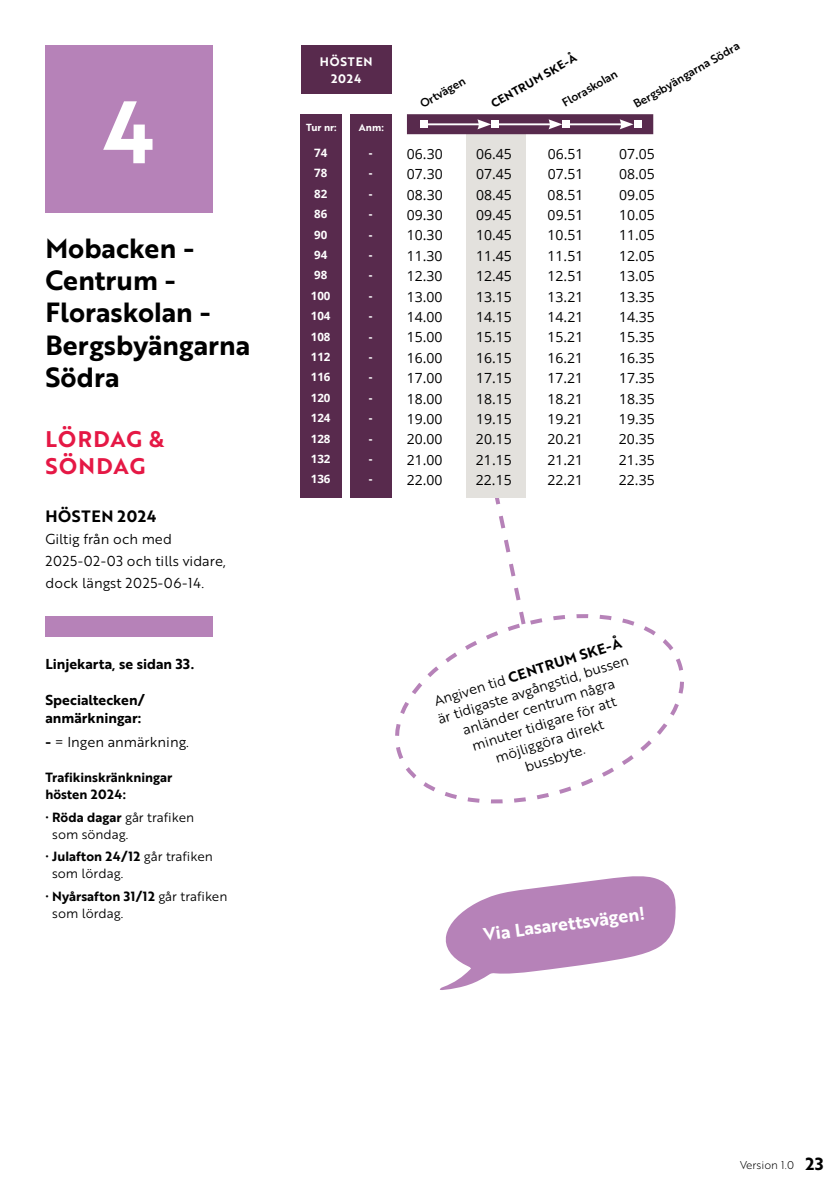
<style>
.page{position:relative;width:840px;height:1191px;background:#fff}
.page>*{position:absolute;margin:0;border:0;box-sizing:border-box;transform-origin:0 0}
.t1{font:86px "Brother 1816 Bold";color:#fff}
.t2{font:27px/32.4px "Brother 1816 Bold";color:#000}
.t3{font:22px/26.4px "Brother 1816 Bold";letter-spacing:.06em;color:#e51845}
.t4{font:17.8px "Brother 1816 Bold";color:#fff}
.t5{font:16px "Brother 1816 Bold";letter-spacing:.04em;color:#000}
.t6{font:14px "Open Sans";color:#000}
.t7{font:14px/18px "Brother 1816 Book";color:#000}
.t8{font:14px/18px "Brother 1816 Bold";color:#000}
.t9{font:13px/17px "Brother 1816 Bold";color:#000}
.t10{font:13px/17px "Brother 1816 Book";color:#000}
.t11{font:12px/17px "Brother 1816 Bold";letter-spacing:.065em;color:#fff;text-align:center}
.t12{font:700 11.6px "Open Sans";color:#fff}
.t13{font:11.4px "Brother 1816 Medium";color:#000}
.t14{font:11.4px "Brother 1816 Bold";color:#000}
.t15{font:11px "Brother 1816 Light";color:#000}
.t16{font:10px "Brother 1816 Bold";color:#fff}
.s1{font-family:"Brother 1816 Bold"}
.s2{font-family:"Brother 1816 Book"}
.s3{font-family:"Brother 1816 Bold";font-size:17px}
</style>
<div class="page">
<div style="left:45px;top:45px;width:168px;height:168px;background:#b682b8"></div>
<div style="left:45px;top:617px;width:168px;height:20px;background:#b682b8"></div>
<svg style="left:395px;top:487px;width:289px;height:317px"></svg>
<svg style="left:440px;top:876px;width:235px;height:114px"></svg>
<div style="left:465px;top:120px;width:60px;height:378px;background:#e3e1dd"></div>
<div style="left:301px;top:45px;width:90px;height:49px;background:#582a4d"></div>
<div style="left:300px;top:114px;width:42px;height:384px;background:#582a4d"></div>
<div style="left:350px;top:114px;width:42px;height:384px;background:#582a4d"></div>
<div style="left:406px;top:114px;width:247px;height:20px;background:#582a4d"></div>
<hr style="left:424px;top:123px;width:56px;height:2px;background:#fff">
<div style="left:420px;top:121px;width:8px;height:7px;background:#fff"></div>
<svg style="left:477px;top:119px;width:14px;height:10px"></svg>
<hr style="left:494px;top:123px;width:57px;height:2px;background:#fff">
<div style="left:491px;top:121px;width:7px;height:7px;background:#fff"></div>
<svg style="left:548px;top:119px;width:14px;height:10px"></svg>
<hr style="left:566px;top:123px;width:56px;height:2px;background:#fff">
<div style="left:562px;top:121px;width:7px;height:7px;background:#fff"></div>
<svg style="left:619px;top:119px;width:14px;height:10px"></svg>
<div style="left:633px;top:120px;width:8px;height:8px;background:#fff"></div>
<h1 class="t1" style="left:103px;top:67px;width:54px">4</h1>
<h2 class="t2" style="left:45px;top:231px;width:206px">Mobacken -<br>Centrum -<br>Floraskolan -<br>Bergsbyängarna<br>Södra</h2>
<h3 class="t3" style="left:45px;top:425px;width:120px">LÖRDAG &amp;<br>SÖNDAG</h3>
<p class="t5" style="left:45px;top:504px;width:113px">HÖSTEN 2024</p>
<p class="t7" style="left:45px;top:527px;width:182px;line-height:22px">Giltig från och med<br>2025-02-03 och tills vidare, dock längst 2025-06-14.</p>
<p class="t8" style="left:45px;top:654px;width:150px">Linjekarta, se sidan 33.</p>
<p class="t8" style="left:45px;top:690px;width:101px">Specialtecken/ anmärkningar:</p>
<p class="t7" style="left:45px;top:732px;width:145px"><span class="s1">-</span> = Ingen anmärkning.</p>
<p class="t9" style="left:45px;top:768px;width:128px">Trafikinskränkningar hösten 2024:</p>
<p class="t10" style="left:52px;top:808px;width:143px;text-indent:-7px">• <span class="s1">Röda dagar</span> går trafiken som söndag.</p>
<p class="t9" style="left:45px;top:847px;width:169px"><span class="s2">•</span> Julafton 24/12 <span class="s2">går trafiken</span></p>
<p class="t10" style="left:52px;top:864px;width:72px">som lördag.</p>
<p class="t9" style="left:45px;top:887px;width:183px"><span class="s2">•</span> Nyårsafton 31/12 <span class="s2">går trafiken</span></p>
<p class="t10" style="left:52px;top:904px;width:72px">som lördag.</p>
<p class="t11" style="left:320px;top:53px;width:54px">HÖSTEN<br>2024</p>
<p class="t16" style="left:306px;top:120px;width:32px">Tur nr:</p>
<p class="t16" style="left:359px;top:120px;width:26px">Anm:</p>
<p class="t12" style="left:314px;top:144px;width:15px">74</p>
<p class="t12" style="left:368px;top:144px;width:5px">-</p>
<p class="t12" style="left:314px;top:165px;width:15px">78</p>
<p class="t12" style="left:368px;top:165px;width:5px">-</p>
<p class="t12" style="left:314px;top:185px;width:15px">82</p>
<p class="t12" style="left:368px;top:185px;width:5px">-</p>
<p class="t12" style="left:314px;top:206px;width:15px">86</p>
<p class="t12" style="left:368px;top:206px;width:5px">-</p>
<p class="t12" style="left:314px;top:226px;width:15px">90</p>
<p class="t12" style="left:368px;top:226px;width:5px">-</p>
<p class="t12" style="left:314px;top:246px;width:15px">94</p>
<p class="t12" style="left:368px;top:246px;width:5px">-</p>
<p class="t12" style="left:314px;top:267px;width:15px">98</p>
<p class="t12" style="left:368px;top:267px;width:5px">-</p>
<p class="t12" style="left:310px;top:287px;width:21px">100</p>
<p class="t12" style="left:368px;top:287px;width:5px">-</p>
<p class="t12" style="left:310px;top:308px;width:21px">104</p>
<p class="t12" style="left:368px;top:308px;width:5px">-</p>
<p class="t12" style="left:310px;top:328px;width:21px">108</p>
<p class="t12" style="left:368px;top:328px;width:5px">-</p>
<p class="t12" style="left:310px;top:348px;width:21px">112</p>
<p class="t12" style="left:368px;top:348px;width:5px">-</p>
<p class="t12" style="left:310px;top:369px;width:21px">116</p>
<p class="t12" style="left:368px;top:369px;width:5px">-</p>
<p class="t12" style="left:310px;top:389px;width:21px">120</p>
<p class="t12" style="left:368px;top:389px;width:5px">-</p>
<p class="t12" style="left:310px;top:410px;width:21px">124</p>
<p class="t12" style="left:368px;top:410px;width:5px">-</p>
<p class="t12" style="left:310px;top:430px;width:21px">128</p>
<p class="t12" style="left:368px;top:430px;width:5px">-</p>
<p class="t12" style="left:310px;top:450px;width:21px">132</p>
<p class="t12" style="left:368px;top:450px;width:5px">-</p>
<p class="t12" style="left:310px;top:471px;width:21px">136</p>
<p class="t12" style="left:368px;top:471px;width:5px">-</p>
<p class="t13" style="left:416px;top:97px;width:52px;rotate:-30deg">Ortvägen</p>
<p class="t14" style="left:487px;top:97px;width:98px;rotate:-30deg">CENTRUM SKE-Å</p>
<p class="t13" style="left:558px;top:96px;width:63px;rotate:-30deg">Floraskolan</p>
<p class="t13" style="left:629px;top:97px;width:122px;rotate:-30deg">Bergsbyängarna Södra</p>
<p class="t6" style="left:406px;top:144px;width:37px">06.30</p>
<p class="t6" style="left:476px;top:144px;width:37px">06.45</p>
<p class="t6" style="left:547px;top:144px;width:37px">06.51</p>
<p class="t6" style="left:618px;top:144px;width:37px">07.05</p>
<p class="t6" style="left:406px;top:164px;width:37px">07.30</p>
<p class="t6" style="left:476px;top:164px;width:37px">07.45</p>
<p class="t6" style="left:547px;top:164px;width:37px">07.51</p>
<p class="t6" style="left:618px;top:164px;width:37px">08.05</p>
<p class="t6" style="left:406px;top:185px;width:37px">08.30</p>
<p class="t6" style="left:476px;top:185px;width:37px">08.45</p>
<p class="t6" style="left:547px;top:185px;width:37px">08.51</p>
<p class="t6" style="left:618px;top:185px;width:37px">09.05</p>
<p class="t6" style="left:406px;top:205px;width:37px">09.30</p>
<p class="t6" style="left:476px;top:205px;width:37px">09.45</p>
<p class="t6" style="left:547px;top:205px;width:37px">09.51</p>
<p class="t6" style="left:618px;top:205px;width:37px">10.05</p>
<p class="t6" style="left:406px;top:226px;width:37px">10.30</p>
<p class="t6" style="left:476px;top:226px;width:37px">10.45</p>
<p class="t6" style="left:547px;top:226px;width:37px">10.51</p>
<p class="t6" style="left:618px;top:226px;width:37px">11.05</p>
<p class="t6" style="left:406px;top:246px;width:37px">11.30</p>
<p class="t6" style="left:476px;top:246px;width:37px">11.45</p>
<p class="t6" style="left:547px;top:246px;width:37px">11.51</p>
<p class="t6" style="left:618px;top:246px;width:37px">12.05</p>
<p class="t6" style="left:406px;top:266px;width:37px">12.30</p>
<p class="t6" style="left:476px;top:266px;width:37px">12.45</p>
<p class="t6" style="left:547px;top:266px;width:37px">12.51</p>
<p class="t6" style="left:618px;top:266px;width:37px">13.05</p>
<p class="t6" style="left:406px;top:287px;width:37px">13.00</p>
<p class="t6" style="left:476px;top:287px;width:37px">13.15</p>
<p class="t6" style="left:547px;top:287px;width:37px">13.21</p>
<p class="t6" style="left:618px;top:287px;width:37px">13.35</p>
<p class="t6" style="left:406px;top:307px;width:37px">14.00</p>
<p class="t6" style="left:476px;top:307px;width:37px">14.15</p>
<p class="t6" style="left:547px;top:307px;width:37px">14.21</p>
<p class="t6" style="left:618px;top:307px;width:37px">14.35</p>
<p class="t6" style="left:406px;top:328px;width:37px">15.00</p>
<p class="t6" style="left:476px;top:328px;width:37px">15.15</p>
<p class="t6" style="left:547px;top:328px;width:37px">15.21</p>
<p class="t6" style="left:618px;top:328px;width:37px">15.35</p>
<p class="t6" style="left:406px;top:348px;width:37px">16.00</p>
<p class="t6" style="left:476px;top:348px;width:37px">16.15</p>
<p class="t6" style="left:547px;top:348px;width:37px">16.21</p>
<p class="t6" style="left:618px;top:348px;width:37px">16.35</p>
<p class="t6" style="left:406px;top:368px;width:37px">17.00</p>
<p class="t6" style="left:475px;top:368px;width:37px">17.15</p>
<p class="t6" style="left:547px;top:368px;width:37px">17.21</p>
<p class="t6" style="left:618px;top:368px;width:37px">17.35</p>
<p class="t6" style="left:406px;top:389px;width:37px">18.00</p>
<p class="t6" style="left:475px;top:389px;width:37px">18.15</p>
<p class="t6" style="left:547px;top:389px;width:37px">18.21</p>
<p class="t6" style="left:618px;top:389px;width:37px">18.35</p>
<p class="t6" style="left:406px;top:409px;width:37px">19.00</p>
<p class="t6" style="left:475px;top:409px;width:37px">19.15</p>
<p class="t6" style="left:547px;top:409px;width:37px">19.21</p>
<p class="t6" style="left:618px;top:409px;width:37px">19.35</p>
<p class="t6" style="left:406px;top:430px;width:37px">20.00</p>
<p class="t6" style="left:475px;top:430px;width:37px">20.15</p>
<p class="t6" style="left:547px;top:430px;width:37px">20.21</p>
<p class="t6" style="left:618px;top:430px;width:37px">20.35</p>
<p class="t6" style="left:406px;top:450px;width:37px">21.00</p>
<p class="t6" style="left:475px;top:450px;width:37px">21.15</p>
<p class="t6" style="left:547px;top:450px;width:37px">21.21</p>
<p class="t6" style="left:618px;top:450px;width:37px">21.35</p>
<p class="t6" style="left:406px;top:470px;width:37px">22.00</p>
<p class="t6" style="left:475px;top:470px;width:37px">22.15</p>
<p class="t6" style="left:547px;top:470px;width:37px">22.21</p>
<p class="t6" style="left:618px;top:470px;width:37px">22.35</p>
<p class="t8" style="left:431px;top:691px;width:197px;rotate:-17deg"><span class="s2">Angiven tid</span> CENTRUM SKE-Å</p>
<p class="t7" style="left:435px;top:709px;width:201px;text-align:center;rotate:-17deg">är tidigaste avgångstid, bussen anländer centrum några minuter tidigare för att möjliggöra direkt<br>bussbyte.</p>
<p class="t4" style="left:481px;top:921px;width:164px;rotate:-8deg">Via Lasarettsvägen!</p>
<p class="t15" style="left:739px;top:1157px;width:85px">Version 1.0 <span class="s3">23</span></p>
</div>
